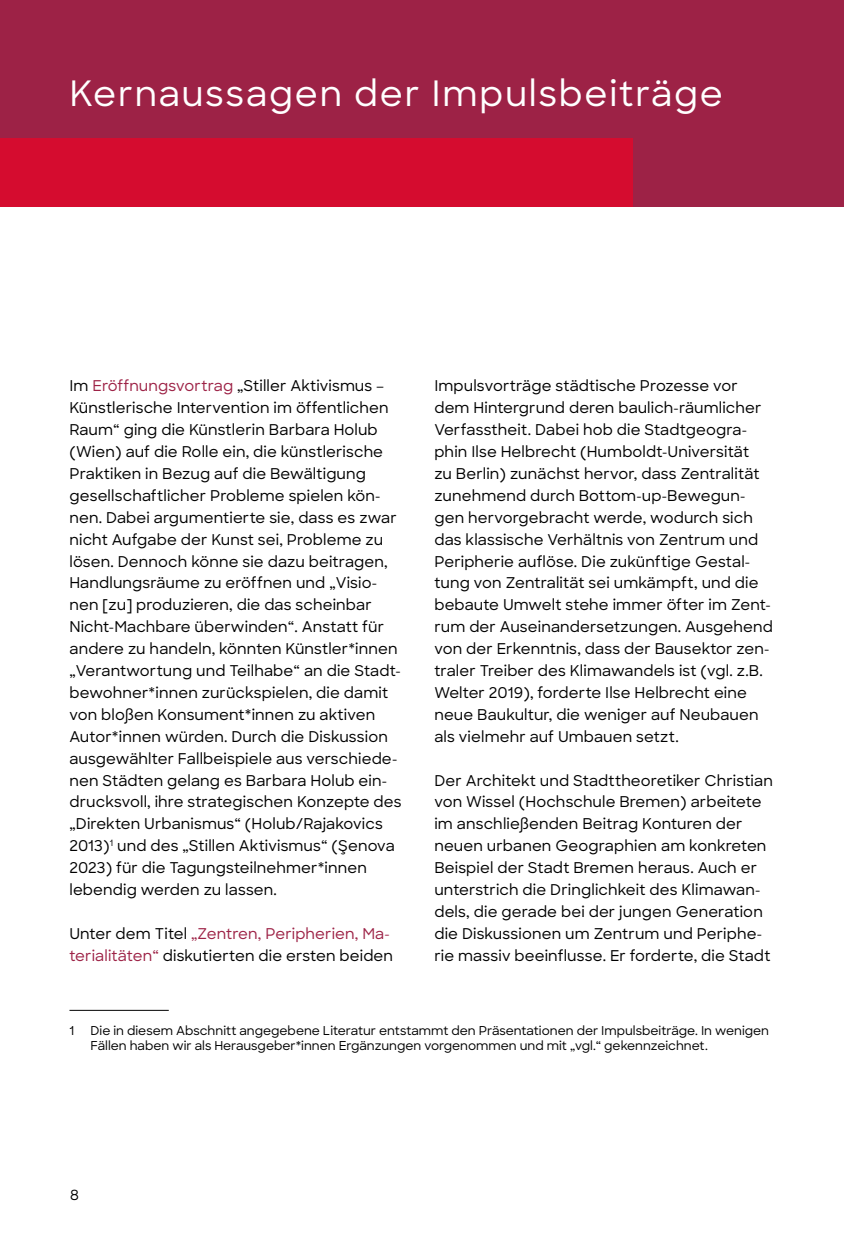
<style>
.page{position:relative;width:844px;height:1241px;background:#fff}
.page>*{position:absolute;margin:0;border:0;box-sizing:border-box;transform-origin:0 0}
.t1{font:500 35px "Sharp Sans";letter-spacing:.05em;color:#fff}
.t2{font:500 14.88px/21.9px "Sharp Sans";letter-spacing:.01em;color:#000}
.t3{font:500 14px "Sharp Sans";color:#000}
.t4{font:500 12.25px/14.7px "Sharp Sans";color:#000}
.s1{color:#9d2246}
</style>
<div class="page">
<hr style="left:69px;top:1009px;width:100px;height:1px;background:#000">
<div style="left:0;top:0;width:843px;height:207px;background:#9d2246"></div>
<div style="left:0;top:138px;width:632px;height:69px;background:#d50c2f"></div>
<h1 class="t1" style="left:69px;top:68px;width:654px">Kernaussagen der Impulsbeiträge</h1>
<p class="t2" style="left:69px;top:374px;width:333px">Im <span class="s1">Eröffnungsvortrag</span> „Stiller Aktivismus – Künstlerische Intervention im öffentlichen Raum“ ging die Künstlerin Barbara Holub (Wien) auf die Rolle ein, die künstlerische Praktiken in Bezug auf die Bewältigung gesellschaftlicher Probleme spielen kön&shy;nen. Dabei argumentierte sie, dass es zwar nicht Aufgabe der Kunst sei, Probleme zu lösen. Dennoch könne sie dazu beitragen, Handlungsräume zu eröffnen und „Visio&shy;nen [zu] produzieren, die das scheinbar Nicht-Machbare überwinden“. Anstatt für andere zu handeln, könnten Künstler*innen „Verantwortung und Teilhabe“ an die Stadt&shy;bewohner*innen zurückspielen, die damit von bloßen Konsument*innen zu aktiven Autor*innen würden. Durch die Diskussion ausgewählter Fallbeispiele aus verschiede&shy;nen Städten gelang es Barbara Holub ein&shy;drucksvoll, ihre strategischen Konzepte des „Direkten Urbanismus“ (Holub/Rajakovics 2013)<sup>1</sup> und des „Stillen Aktivismus“ (Şenova 2023) für die Tagungsteilnehmer*innen lebendig werden zu lassen.</p>
<p class="t2" style="left:69px;top:921px;width:325px">Unter dem Titel <span class="s1">„Zentren, Peripherien, Ma&shy;terialitäten“</span> diskutierten die ersten beiden</p>
<p class="t2" style="left:434px;top:374px;width:340px">Impulsvorträge städtische Prozesse vor dem Hintergrund deren baulich-räumlicher Verfasstheit. Dabei hob die Stadtgeogra&shy;phin Ilse Helbrecht (Humboldt-Universität<br>zu Berlin) zunächst hervor, dass Zentralität zunehmend durch Bottom-up-Bewegun&shy;gen hervorgebracht werde, wodurch sich das klassische Verhältnis von Zentrum und Peripherie auflöse. Die zukünftige Gestal&shy;tung von Zentralität sei umkämpft, und die bebaute Umwelt stehe immer öfter im Zent&shy;rum der Auseinandersetzungen. Ausgehend von der Erkenntnis, dass der Bausektor zen&shy;traler Treiber des Klimawandels ist (vgl. z.B.<br>Welter 2019), forderte Ilse Helbrecht eine neue Baukultur, die weniger auf Neubauen als vielmehr auf Umbauen setzt.</p>
<p class="t2" style="left:434px;top:768px;width:340px">Der Architekt und Stadttheoretiker Christian von Wissel (Hochschule Bremen) arbeitete im anschließenden Beitrag Konturen der neuen urbanen Geographien am konkreten Beispiel der Stadt Bremen heraus. Auch er unterstrich die Dringlichkeit des Klimawan&shy;dels, die gerade bei der jungen Generation die Diskussionen um Zentrum und Periphe&shy;rie massiv beeinflusse. Er forderte, die Stadt</p>
<p class="t4" style="left:69px;top:1022px;width:6px">1</p>
<p class="t4" style="left:90px;top:1022px;width:680px">Die in diesem Abschnitt angegebene Literatur entstammt den Präsentationen der Impulsbeiträge. In wenigen<br>Fällen haben wir als Herausgeber*innen Ergänzungen vorgenommen und mit „vgl.“ gekennzeichnet.</p>
<p class="t3" style="left:70px;top:1184px;width:10px">8</p>
</div>
